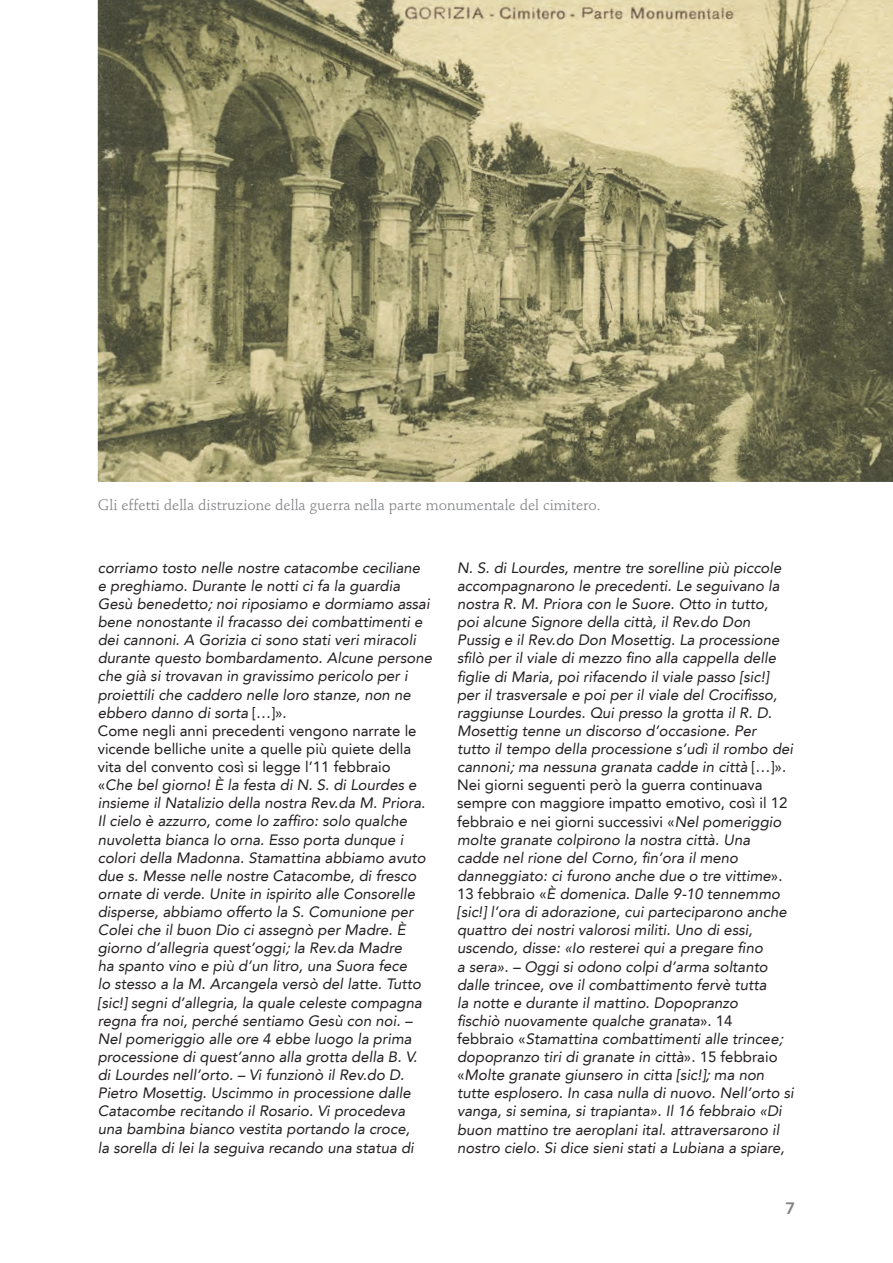
<style>
.page{position:relative;width:893px;height:1263px;background:#fff}
.page>*{position:absolute;margin:0;border:0;box-sizing:border-box;transform-origin:0 0}
.t1{font:800 16.5px "Avenir LT";color:#808285}
.Normale{font:italic 15px/18.1px "Avenir LT";color:#231f20}
.IL_NOSTRI_BORC_-_did{font:15px "Stempel Schneidler Std";color:#808285}
.s1{font-style:normal}
</style>
<div class="page">
<img style="left:98px;top:0;width:795px;height:482px">
<p class="IL_NOSTRI_BORC_-_did" style="left:98px;top:496px;width:504px">Gli effetti della distruzione della guerra nella parte monumentale del cimitero.</p>
<p class="Normale" style="left:98px;top:558px;width:336px">corriamo tosto nelle nostre catacombe ceciliane e preghiamo. Durante le notti ci fa la guardia Gesù benedetto; noi riposiamo e dormiamo assai bene nonostante il fracasso dei combattimenti e dei cannoni. A Gorizia ci sono stati veri miracoli durante questo bombardamento. Alcune persone che già si trovavan in gravissimo pericolo per i proiettili che caddero nelle loro stanze, non ne ebbero danno di sorta <span class="s1">[…]».</span></p>
<p class="Normale" style="left:98px;top:722px;width:329px"><span class="s1">Come negli anni precedenti vengono narrate le vicende belliche unite a quelle più quiete della vita del convento così si legge l’11 febbraio «</span>Che bel giorno! È la festa di N. S. di Lourdes e insieme il Natalizio della nostra Rev.da M. Priora.<br>Il cielo è azzurro, come lo zaffiro: solo qualche nuvoletta bianca lo orna. Esso porta dunque i colori della Madonna. Stamattina abbiamo avuto due s. Messe nelle nostre Catacombe, di fresco ornate di verde. Unite in ispirito alle Consorelle disperse, abbiamo offerto la S. Comunione per Colei che il buon Dio ci assegnò per Madre. È giorno d’allegria quest’oggi; la Rev.da Madre<br>ha spanto vino e più d’un litro, una Suora fece<br>lo stesso a la M. Arcangela versò del latte. Tutto [sic!] segni d’allegria, la quale celeste compagna regna fra noi, perché sentiamo Gesù con noi. – Nel pomeriggio alle ore 4 ebbe luogo la prima processione di quest’anno alla grotta della B. V. di Lourdes nell’orto. – Vi funzionò il Rev.do D.<br>Pietro Mosettig. Uscimmo in processione dalle Catacombe recitando il Rosario. Vi procedeva una bambina bianco vestita portando la croce,<br>la sorella di lei la seguiva recando una statua di</p>
<p class="Normale" style="left:457px;top:559px;width:337px">N. S. di Lourdes, mentre tre sorelline più piccole accompagnarono le precedenti. Le seguivano la nostra R. M. Priora con le Suore. Otto in tutto, poi alcune Signore della città, il Rev.do Don Pussig e il Rev.do Don Mosettig. La processione sfilò per il viale di mezzo fino alla cappella delle figlie di Maria, poi rifacendo il viale passo [sic!] per il trasversale e poi per il viale del Crocifisso, raggiunse Lourdes. Qui presso la grotta il R. D.<br>Mosettig tenne un discorso d’occasione. Per tutto il tempo della processione s’udì il rombo dei cannoni; ma nessuna granata cadde in città <span class="s1">[…]».</span></p>
<p class="Normale" style="left:457px;top:776px;width:338px"><span class="s1">Nei giorni seguenti però la guerra continuava sempre con maggiore impatto emotivo, così il 12 febbraio e nei giorni successivi «</span>Nel pomeriggio molte granate colpirono la nostra città. Una cadde nel rione del Corno, fin’ora il meno danneggiato: ci furono anche due o tre vittime<span class="s1">».<br>13 febbraio «</span>È domenica. Dalle 9-10 tennemmo [sic!] l’ora di adorazione, cui parteciparono anche quattro dei nostri valorosi militi. Uno di essi, uscendo, disse: «Io resterei qui a pregare fino<br>a sera». – Oggi si odono colpi d’arma soltanto dalle trincee, ove il combattimento fervè tutta<br>la notte e durante il mattino. Dopopranzo<br>fischiò nuovamente qualche granata<span class="s1">». 14<br>febbraio «</span>Stamattina combattimenti alle trincee; dopopranzo tiri di granate in città<span class="s1">». 15 febbraio «</span>Molte granate giunsero in citta [sic!]; ma non tutte esplosero. In casa nulla di nuovo. Nell’orto si vanga, si semina, si trapianta». Il 16 febbraio «Di buon mattino tre aeroplani ital. attraversarono il nostro cielo. Si dice sieni stati a Lubiana a spiare,</p>
<p class="t1" style="left:785px;top:1198px;width:11px">7</p>
</div>
